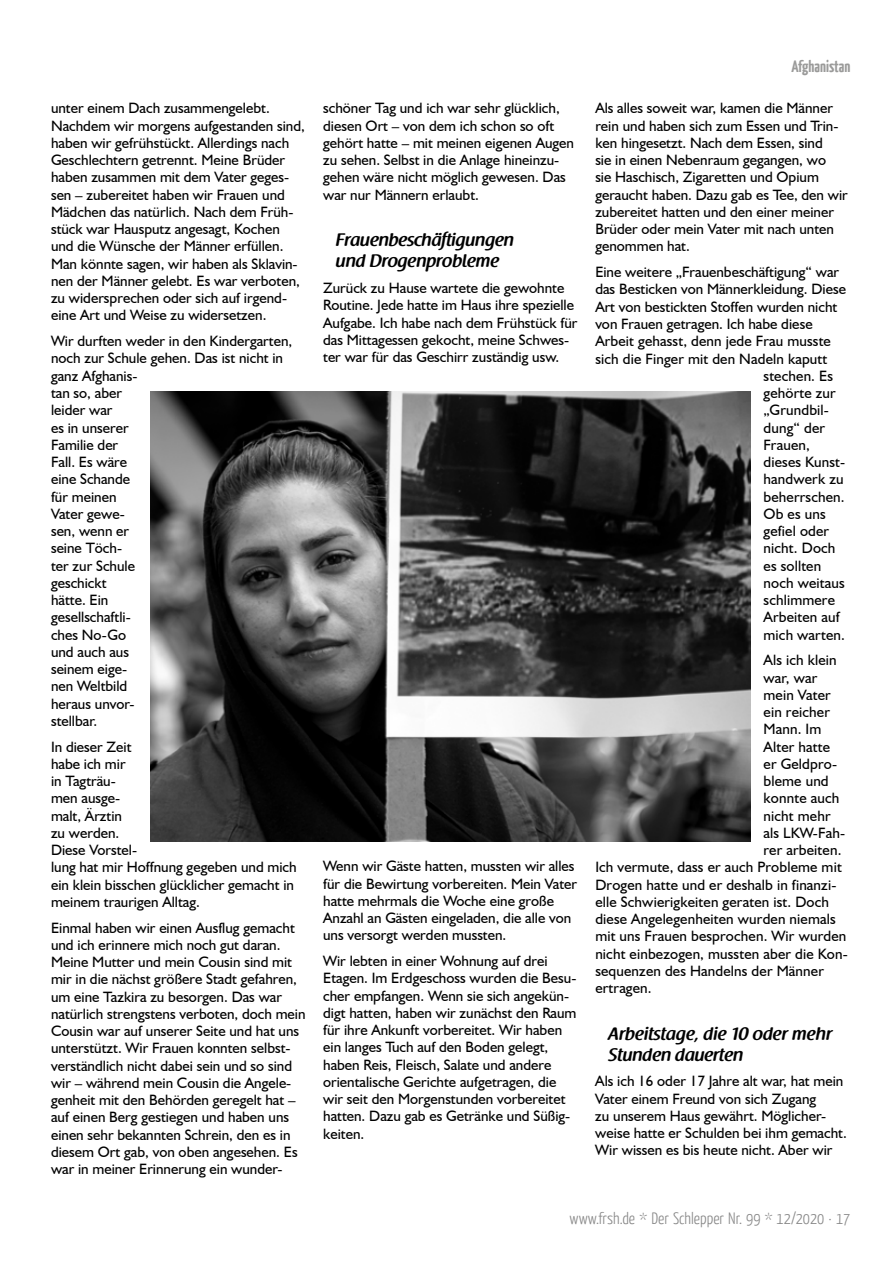
<style>
.page{position:relative;width:893px;height:1263px;background:#fff}
.page>*{position:absolute;margin:0;border:0;box-sizing:border-box;transform-origin:0 0}
.t1{font:600 18px/21px "Raspoutine";color:#000}
.t2{font:300 16.5px "Yanone Kaffeesatz";color:#878787}
.t3{font:700 16.5px "Yanone Kaffeesatz";color:#575756}
.t4{font:15px/17.2px "Humanist 521 BT";color:#000}
</style>
<div class="page">
<img style="left:151px;top:391px;width:600px;height:450px">
<p class="t4" style="left:51px;top:99px;width:255px">unter einem Dach zusammengelebt.<br>Nachdem wir morgens aufgestanden sind, haben wir gefrühstückt. Allerdings nach Geschlechtern getrennt. Meine Brüder haben zusammen mit dem Vater geges&shy;sen – zubereitet haben wir Frauen und Mädchen das natürlich. Nach dem Früh&shy;stück war Hausputz angesagt, Kochen und die Wünsche der Männer erfüllen.<br>Man könnte sagen, wir haben als Sklavin&shy;nen der Männer gelebt. Es war verboten, zu widersprechen oder sich auf irgend&shy;eine Art und Weise zu widersetzen.</p>
<p class="t4" style="left:51px;top:332px;width:243px">Wir durften weder in den Kindergarten, noch zur Schule gehen. Das ist nicht in ganz Afghanis-<br>tan so, aber<br>leider war<br>es in unserer<br>Familie der<br>Fall. Es wäre<br>eine Schande<br>für meinen<br>Vater gewe-<br>sen, wenn er<br>seine Töch-<br>ter zur Schule<br>geschickt<br>hätte. Ein<br>gesellschaftli-<br>ches No-Go<br>und auch aus<br>seinem eige-<br>nen Weltbild<br>heraus unvor-<br>stellbar.</p>
<p class="t4" style="left:51px;top:737px;width:247px">In dieser Zeit<br>habe ich mir<br>in Tagträu-<br>men ausge-<br>malt, Ärztin<br>zu werden.<br>Diese Vorstel-<br>lung hat mir Hoffnung gegeben und mich ein klein bisschen glücklicher gemacht in meinem traurigen Alltag.</p>
<p class="t4" style="left:51px;top:918px;width:256px">Einmal haben wir einen Ausflug gemacht und ich erinnere mich noch gut daran.<br>Meine Mutter und mein Cousin sind mit mir in die nächst größere Stadt gefahren, um eine Tazkira zu besorgen. Das war natürlich strengstens verboten, doch mein Cousin war auf unserer Seite und hat uns unterstützt. Wir Frauen konnten selbst&shy;verständlich nicht dabei sein und so sind wir – während mein Cousin die Angele&shy;genheit mit den Behörden geregelt hat – auf einen Berg gestiegen und haben uns einen sehr bekannten Schrein, den es in diesem Ort gab, von oben angesehen. Es war in meiner Erinnerung ein wunder-</p>
<p class="t4" style="left:323px;top:99px;width:252px">schöner Tag und ich war sehr glücklich, diesen Ort – von dem ich schon so oft gehört hatte – mit meinen eigenen Augen zu sehen. Selbst in die Anlage hineinzu&shy;gehen wäre nicht möglich gewesen. Das war nur Männern erlaubt.</p>
<p class="t1" style="left:336px;top:230px;width:180px">Frauenbeschäftigungen und Drogenprobleme</p>
<p class="t4" style="left:323px;top:279px;width:256px">Zurück zu Hause wartete die gewohnte Routine. Jede hatte im Haus ihre spezielle Aufgabe. Ich habe nach dem Frühstück für das Mittagessen gekocht, meine Schwes&shy;ter war für das Geschirr zuständig usw.</p>
<p class="t4" style="left:323px;top:857px;width:256px">Wenn wir Gäste hatten, mussten wir alles für die Bewirtung vorbereiten. Mein Vater hatte mehrmals die Woche eine große Anzahl an Gästen eingeladen, die alle von uns versorgt werden mussten.</p>
<p class="t4" style="left:323px;top:952px;width:255px">Wir lebten in einer Wohnung auf drei Etagen. Im Erdgeschoss wurden die Besu&shy;cher empfangen. Wenn sie sich angekün&shy;digt hatten, haben wir zunächst den Raum für ihre Ankunft vorbereitet. Wir haben ein langes Tuch auf den Boden gelegt, haben Reis, Fleisch, Salate und andere orientalische Gerichte aufgetragen, die wir seit den Morgenstunden vorbereitet hatten. Dazu gab es Getränke und Süßig&shy;keiten.</p>
<p class="t3" style="left:791px;top:55px;width:61px">Afghanistan</p>
<p class="t4" style="left:595px;top:99px;width:254px">Als alles soweit war, kamen die Männer rein und haben sich zum Essen und Trin&shy;ken hingesetzt. Nach dem Essen, sind<br>sie in einen Nebenraum gegangen, wo<br>sie Haschisch, Zigaretten und Opium geraucht haben. Dazu gab es Tee, den wir zubereitet hatten und den einer meiner Brüder oder mein Vater mit nach unten genommen hat.</p>
<p class="t4" style="left:595px;top:263px;width:245px">Eine weitere „Frauenbeschäftigung“ war</p>
<p class="t4" style="left:595px;top:280px;width:252px">das Besticken von Männerkleidung. Diese</p>
<p class="t4" style="left:595px;top:298px;width:244px">Art von bestickten Stoffen wurden nicht</p>
<p class="t4" style="left:595px;top:315px;width:219px">von Frauen getragen. Ich habe diese</p>
<p class="t4" style="left:595px;top:332px;width:237px">Arbeit gehasst, denn jede Frau musste</p>
<p class="t4" style="left:595px;top:349px;width:234px">sich die Finger mit den Nadeln kaputt</p>
<p class="t4" style="left:763px;top:367px;width:71px">stechen. Es</p>
<p class="t4" style="left:763px;top:384px;width:74px">gehörte zur</p>
<p class="t4" style="left:763px;top:401px;width:67px">„Grundbil-</p>
<p class="t4" style="left:763px;top:418px;width:63px">dung“ der</p>
<p class="t4" style="left:763px;top:436px;width:48px">Frauen,</p>
<p class="t4" style="left:763px;top:453px;width:83px">dieses Kunst-</p>
<p class="t4" style="left:763px;top:470px;width:82px">handwerk zu</p>
<p class="t4" style="left:763px;top:487px;width:83px">beherrschen.</p>
<p class="t4" style="left:763px;top:505px;width:64px">Ob es uns</p>
<p class="t4" style="left:763px;top:522px;width:67px">gefiel oder</p>
<p class="t4" style="left:763px;top:539px;width:73px">nicht. Doch</p>
<p class="t4" style="left:763px;top:556px;width:59px">es sollten</p>
<p class="t4" style="left:763px;top:574px;width:83px">noch weitaus</p>
<p class="t4" style="left:763px;top:591px;width:73px">schlimmere</p>
<p class="t4" style="left:763px;top:608px;width:78px">Arbeiten auf</p>
<p class="t4" style="left:763px;top:625px;width:83px">mich warten.</p>
<p class="t4" style="left:763px;top:651px;width:75px">Als ich klein</p>
<p class="t4" style="left:763px;top:668px;width:55px">war, war</p>
<p class="t4" style="left:763px;top:686px;width:69px">mein Vater</p>
<p class="t4" style="left:763px;top:703px;width:68px">ein reicher</p>
<p class="t4" style="left:763px;top:720px;width:59px">Mann. Im</p>
<p class="t4" style="left:763px;top:737px;width:68px">Alter hatte</p>
<p class="t4" style="left:763px;top:755px;width:75px">er Geldpro-</p>
<p class="t4" style="left:763px;top:772px;width:67px">bleme und</p>
<p class="t4" style="left:763px;top:789px;width:77px">konnte auch</p>
<p class="t4" style="left:763px;top:806px;width:69px">nicht mehr</p>
<p class="t4" style="left:763px;top:824px;width:83px">als LKW-Fah-</p>
<p class="t4" style="left:763px;top:841px;width:79px">rer arbeiten.</p>
<p class="t4" style="left:595px;top:858px;width:248px">Ich vermute, dass er auch Probleme mit</p>
<p class="t4" style="left:595px;top:875px;width:243px">Drogen hatte und er deshalb in finanzi-</p>
<p class="t4" style="left:595px;top:893px;width:235px">elle Schwierigkeiten geraten ist. Doch</p>
<p class="t4" style="left:595px;top:910px;width:242px">diese Angelegenheiten wurden niemals</p>
<p class="t4" style="left:595px;top:927px;width:252px">mit uns Frauen besprochen. Wir wurden</p>
<p class="t4" style="left:595px;top:944px;width:254px">nicht einbezogen, mussten aber die Kon-</p>
<p class="t4" style="left:595px;top:962px;width:230px">sequenzen des Handelns der Männer</p>
<p class="t4" style="left:595px;top:979px;width:58px">ertragen.</p>
<p class="t1" style="left:608px;top:1023px;width:225px">Arbeitstage, die 10 oder mehr<br>Stunden dauerten</p>
<p class="t4" style="left:595px;top:1072px;width:253px">Als ich 16 oder 17 Jahre alt war, hat mein Vater einem Freund von sich Zugang<br>zu unserem Haus gewährt. Möglicher&shy;weise hatte er Schulden bei ihm gemacht.<br>Wir wissen es bis heute nicht. Aber wir</p>
<p class="t2" style="left:570px;top:1208px;width:282px">www.frsh.de * Der Schlepper Nr. 99 * 12/2020 · 17</p>
</div>
